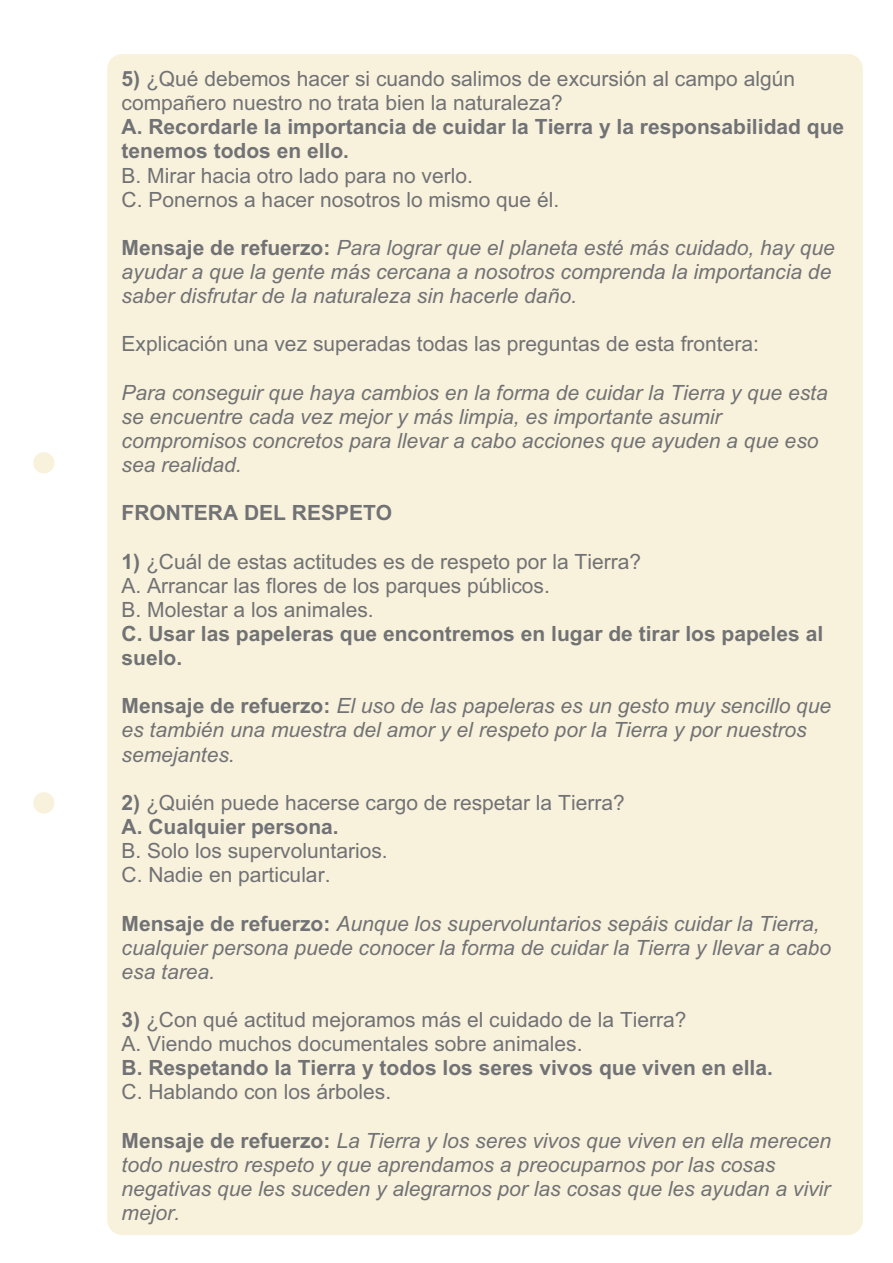
<style>
.page{position:relative;width:893px;height:1263px;background:#fff}
.page>*{position:absolute;margin:0;border:0;box-sizing:border-box;transform-origin:0 0}
.t1{font:italic 21px/24.2px "Arial";color:#717275}
.t2{font:21px/24.2px "Arial";color:#717275}
.t3{font:700 21px/24.2px "Arial";color:#717275}
.s1{font-weight:700}
.s2{font-weight:700;font-style:normal}
</style>
<div class="page">
<div style="left:33px;top:452px;width:22px;height:22px;background:#f8f1db;border-radius:50%"></div>
<div style="left:33px;top:792px;width:22px;height:22px;background:#f8f1db;border-radius:50%"></div>
<div style="left:107px;top:54px;width:756px;height:1181px;background:#f8f1db;border-radius:15px"></div>
<p class="t2" style="left:122px;top:69px;width:675px"><span class="s1">5)</span> ¿Qué debemos hacer si cuando salimos de excursión al campo algún compañero nuestro no trata bien la naturaleza?</p>
<p class="t3" style="left:122px;top:117px;width:724px">A. Recordarle la importancia de cuidar la Tierra y la responsabilidad que tenemos todos en ello.</p>
<p class="t2" style="left:122px;top:165px;width:439px">B. Mirar hacia otro lado para no verlo.<br>C. Ponernos a hacer nosotros lo mismo que él.</p>
<p class="t1" style="left:122px;top:238px;width:715px"><span class="s2">Mensaje de refuerzo:</span> Para lograr que el planeta esté más cuidado, hay que ayudar a que la gente más cercana a nosotros comprenda la importancia de saber disfrutar de la naturaleza sin hacerle daño.</p>
<p class="t2" style="left:122px;top:334px;width:639px">Explicación una vez superadas todas las preguntas de esta frontera:</p>
<p class="t1" style="left:122px;top:382px;width:708px">Para conseguir que haya cambios en la forma de cuidar la Tierra y que esta se encuentre cada vez mejor y más limpia, es importante asumir compromisos concretos para llevar a cabo acciones que ayuden a que eso sea realidad.</p>
<p class="t3" style="left:122px;top:503px;width:272px">FRONTERA DEL RESPETO</p>
<p class="t2" style="left:122px;top:551px;width:521px"><span class="s1">1)</span> ¿Cuál de estas actitudes es de respeto por la Tierra?<br>A. Arrancar las flores de los parques públicos.<br>B. Molestar a los animales.</p>
<p class="t3" style="left:122px;top:624px;width:703px">C. Usar las papeleras que encontremos en lugar de tirar los papeles al suelo.</p>
<p class="t1" style="left:122px;top:696px;width:711px"><span class="s2">Mensaje de refuerzo:</span> El uso de las papeleras es un gesto muy sencillo que es también una muestra del amor y el respeto por la Tierra y por nuestros semejantes.</p>
<p class="t2" style="left:122px;top:792px;width:505px"><span class="s1">2)</span> ¿Quién puede hacerse cargo de respetar la Tierra?<br><span class="s1">A. Cualquier persona.</span></p>
<p class="t2" style="left:122px;top:841px;width:268px">B. Solo los supervoluntarios.<br>C. Nadie en particular.</p>
<p class="t1" style="left:122px;top:913px;width:711px"><span class="s2">Mensaje de refuerzo:</span> Aunque los supervoluntarios sepáis cuidar la Tierra, cualquier persona puede conocer la forma de cuidar la Tierra y llevar a cabo esa tarea.</p>
<p class="t2" style="left:122px;top:1010px;width:566px"><span class="s1">3)</span> ¿Con qué actitud mejoramos más el cuidado de la Tierra?<br>A. Viendo muchos documentales sobre animales.</p>
<p class="t3" style="left:122px;top:1058px;width:653px">B. Respetando la Tierra y todos los seres vivos que viven en ella.</p>
<p class="t2" style="left:122px;top:1082px;width:271px">C. Hablando con los árboles.</p>
<p class="t1" style="left:122px;top:1130px;width:711px"><span class="s2">Mensaje de refuerzo:</span> La Tierra y los seres vivos que viven en ella merecen todo nuestro respeto y que aprendamos a preocuparnos por las cosas negativas que les suceden y alegrarnos por las cosas que les ayudan a vivir mejor.</p>
</div>
